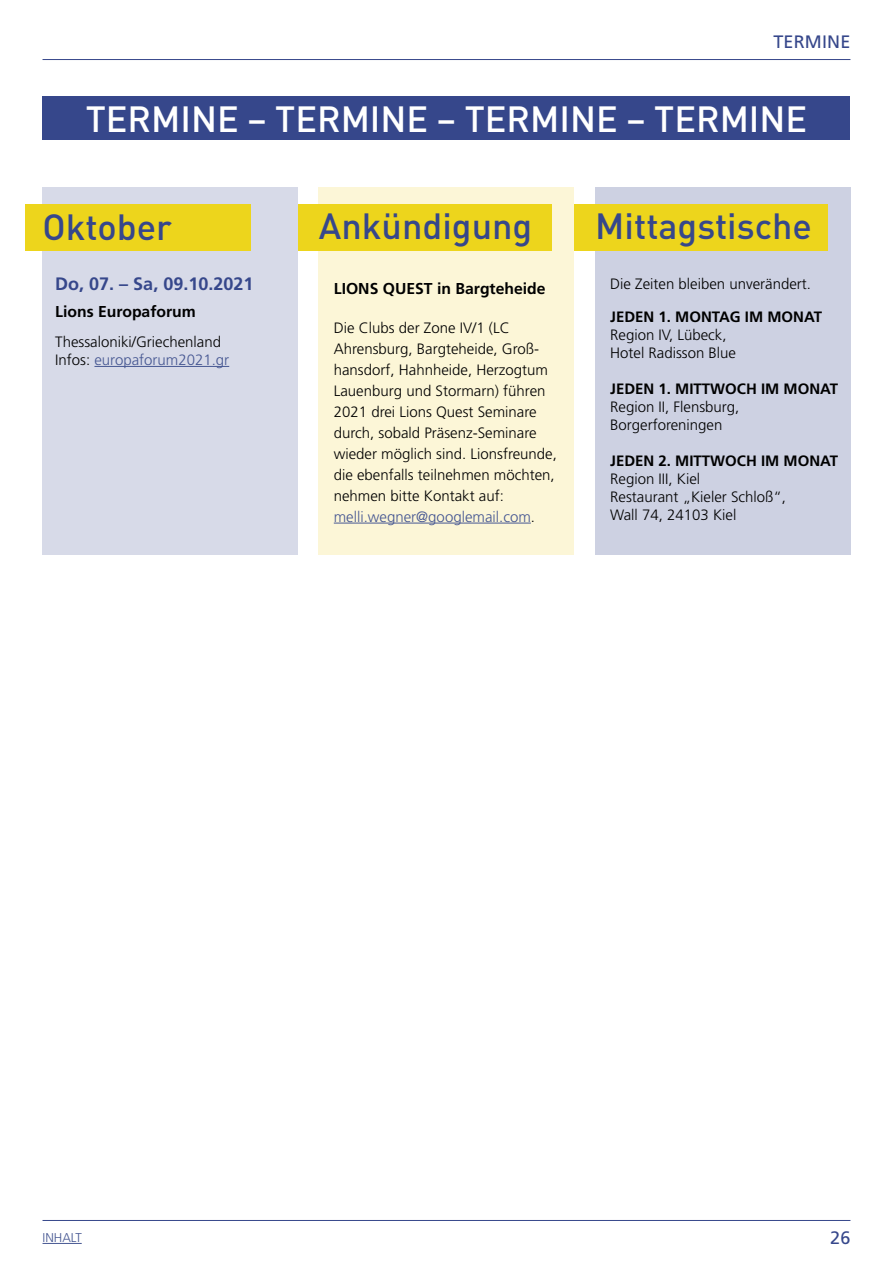
<style>
.page{position:relative;width:893px;height:1263px;background:#fff}
.page>*{position:absolute;margin:0;border:0;box-sizing:border-box;transform-origin:0 0}
.t1{font:500 36px "DIN";color:#fff}
.t2{font:500 36px "DIN";color:#36478b}
.H3_Termine{font:700 18px "Frutiger";color:#36478b}
.t3{font:18px "Frutiger";letter-spacing:.01em;color:#36478b}
.Termine_Bold{font:700 15.75px "Frutiger";color:#000}
.Inhalt_light{font:300 15px/21px "Frutiger";color:#000}
.Inhalt_light-2{font:700 15px "Frutiger";color:#000}
.Inhalt_light-3{font:300 15px "Frutiger";color:#465792}
.Copy{font:300 12.75px "Frutiger";color:#465792}
.s1{color:#000}
</style>
<div class="page">
<hr style="left:43px;top:59px;width:807px;height:1px;background:#36478b">
<hr style="left:43px;top:1220px;width:807px;height:1px;background:#36478b">
<div style="left:595px;top:187px;width:255px;height:368px;background:#cdd1e2"></div>
<div style="left:574px;top:204px;width:254px;height:47px;background:#edd51c"></div>
<div style="left:43px;top:187px;width:255px;height:368px;background:#d7dae8"></div>
<div style="left:43px;top:96px;width:807px;height:43px;background:#36478b"></div>
<hr style="left:43px;top:1243px;width:39px;height:1px;background:#465792">
<hr style="left:94px;top:366px;width:135px;height:1px;background:#465792">
<div style="left:26px;top:204px;width:225px;height:47px;background:#edd51c"></div>
<div style="left:319px;top:187px;width:255px;height:368px;background:#fcf6d7"></div>
<div style="left:298px;top:204px;width:253px;height:47px;background:#edd51c"></div>
<hr style="left:334px;top:523px;width:197px;height:1px;background:#465792">
<p class="t3" style="left:773px;top:31px;width:79px">TERMINE</p>
<h1 class="t1" style="left:86px;top:96px;width:723px">TERMINE – TERMINE – TERMINE – TERMINE</h1>
<h1 class="t2" style="left:43px;top:204px;width:131px">Oktober</h1>
<p class="H3_Termine" style="left:55px;top:273px;width:200px">Do, 07. – Sa, 09.10.2021</p>
<p class="Termine_Bold" style="left:55px;top:302px;width:142px">Lions Europaforum</p>
<p class="Inhalt_light" style="left:55px;top:331px;width:167px">Thessaloniki/Griechenland</p>
<p class="Inhalt_light-3" style="left:55px;top:351px;width:175px"><span class="s1">Infos:</span> europaforum2021.gr</p>
<h1 class="t2" style="left:319px;top:203px;width:215px">Ankündigung</h1>
<h1 class="t2" style="left:595px;top:203px;width:218px">Mittagstische</h1>
<p class="Termine_Bold" style="left:334px;top:279px;width:213px">LIONS QUEST in Bargteheide</p>
<p class="Inhalt_light" style="left:334px;top:317px;width:225px">Die Clubs der Zone IV/1 (LC<br>Ahrensburg, Bargteheide, Groß&shy;hansdorf, Hahnheide, Herzogtum<br>Lauenburg und Stormarn) führen<br>2021 drei Lions Quest Seminare durch, sobald Präsenz-Seminare wieder möglich sind. Lionsfreunde, die ebenfalls teilnehmen möchten,</p>
<p class="Inhalt_light" style="left:334px;top:485px;width:172px">nehmen bitte Kontakt auf:</p>
<p class="Inhalt_light-3" style="left:334px;top:508px;width:203px">melli.wegner@googlemail.com<span class="s1">.</span></p>
<p class="Inhalt_light" style="left:610px;top:273px;width:202px">Die Zeiten bleiben unverändert.</p>
<p class="Inhalt_light-2" style="left:610px;top:308px;width:213px">JEDEN 1. MONTAG IM MONAT</p>
<p class="Inhalt_light" style="left:610px;top:324px;width:118px">Region IV, Lübeck,</p>
<p class="Inhalt_light" style="left:610px;top:342px;width:127px">Hotel Radisson Blue</p>
<p class="Inhalt_light-2" style="left:610px;top:380px;width:229px">JEDEN 1. MITTWOCH IM MONAT</p>
<p class="Inhalt_light" style="left:610px;top:396px;width:131px">Region II, Flensburg,</p>
<p class="Inhalt_light" style="left:610px;top:414px;width:114px">Borgerforeningen</p>
<p class="Inhalt_light-2" style="left:610px;top:452px;width:229px">JEDEN 2. MITTWOCH IM MONAT</p>
<p class="Inhalt_light" style="left:610px;top:468px;width:92px">Region III, Kiel</p>
<p class="Inhalt_light" style="left:610px;top:486px;width:177px">Restaurant „Kieler Schloß“,</p>
<p class="Inhalt_light" style="left:610px;top:504px;width:128px">Wall 74, 24103 Kiel</p>
<p class="Copy" style="left:43px;top:1230px;width:41px">INHALT</p>
<p class="t3" style="left:830px;top:1227px;width:22px">26</p>
</div>
